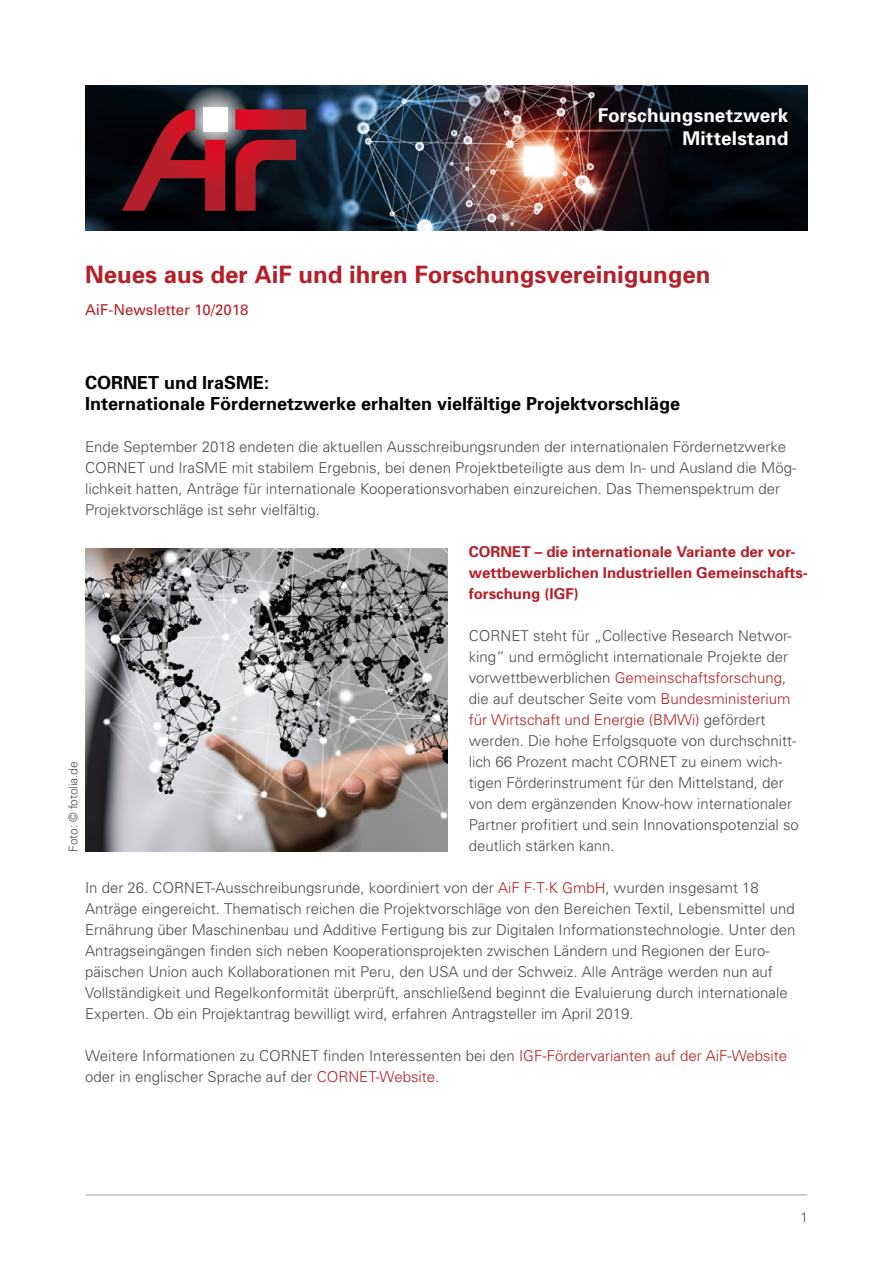
<style>
.page{position:relative;width:893px;height:1263px;background:#fff}
.page>*{position:absolute;margin:0;border:0;box-sizing:border-box;transform-origin:0 0}
.Einf__Abs{font:700 24px "Univers";color:#b61f29}
.t1{font:700 18.9px/22.8px "Univers";letter-spacing:.01em;color:#fff;text-align:right}
.t2{font:700 18px/21px "Univers";color:#000}
.t3{font:300 15px/21px "Univers";color:#4a4a49}
.t4{font:700 15px/21px "Univers";color:#b61f29}
.Einf__Abs-2{font:15px "Univers";color:#b61f29}
.Einf__Abs-3{font:300 13.5px "Univers";color:#4a4a49}
.Einf__Abs-4{font:300 12px "Univers";letter-spacing:-.015em;color:#4a4a49}
.s1{color:#b61f29}
</style>
<div class="page">
<img style="left:85px;top:85px;width:723px;height:146px">
<svg style="left:181px;top:85px;width:68px;height:69px"></svg>
<div style="left:203px;top:108px;width:24px;height:24px;background:#fff"></div>
<svg style="left:122px;top:109px;width:184px;height:102px;background:#632029"></svg>
<hr style="left:86px;top:1194px;width:721px;height:1px;background:#9d9d9c">
<img style="left:86px;top:549px;width:362px;height:302px">
<p class="t1" style="left:598px;top:104px;width:192px">Forschungsnetzwerk<br>Mittelstand</p>
<p class="Einf__Abs" style="left:85px;top:260px;width:627px">Neues aus der AiF und ihren Forschungsvereinigungen</p>
<p class="Einf__Abs-2" style="left:85px;top:301px;width:165px">AiF-Newsletter 10/2018</p>
<p class="t2" style="left:85px;top:372px;width:597px">CORNET und IraSME:<br>Internationale Fördernetzwerke erhalten vielfältige Projektvorschläge</p>
<p class="t3" style="left:85px;top:436px;width:713px">Ende September 2018 endeten die aktuellen Ausschreibungsrunden der internationalen Fördernetzwerke CORNET und IraSME mit stabilem Ergebnis, bei denen Projektbeteiligte aus dem In- und Ausland die Mög&shy;lichkeit hatten, Anträge für internationale Kooperationsvorhaben einzureichen. Das Themenspektrum der Projektvorschläge ist sehr vielfältig.</p>
<p class="t4" style="left:469px;top:541px;width:341px">CORNET – die internationale Variante der vor&shy;wettbewerblichen Industriellen Gemeinschafts&shy;forschung (IGF)</p>
<p class="t3" style="left:469px;top:625px;width:332px">CORNET steht für „Collective Research Networ&shy;king“ und ermöglicht internationale Projekte der vorwettbewerblichen <span class="s1">Gemeinschaftsforschung</span>, die auf deutscher Seite vom <span class="s1">Bundesministerium für Wirtschaft und Energie (BMWi)</span> gefördert werden. Die hohe Erfolgsquote von durchschnitt&shy;lich 66 Prozent macht CORNET zu einem wich&shy;tigen Förderinstrument für den Mittelstand, der von dem ergänzenden Know-how internationaler Partner profitiert und sein Innovationspotenzial so deutlich stärken kann.</p>
<p class="t3" style="left:85px;top:877px;width:712px">In der 26. CORNET-Ausschreibungsrunde, koordiniert von der <span class="s1">AiF F·T·K GmbH</span>, wurden insgesamt 18<br>Anträge eingereicht. Thematisch reichen die Projektvorschläge von den Bereichen Textil, Lebensmittel und Ernährung über Maschinenbau und Additive Fertigung bis zur Digitalen Informationstechnologie. Unter den Antragseingängen finden sich neben Kooperationsprojekten zwischen Ländern und Regionen der Euro&shy;päischen Union auch Kollaborationen mit Peru, den USA und der Schweiz. Alle Anträge werden nun auf Vollständigkeit und Regelkonformität überprüft, anschließend beginnt die Evaluierung durch internationale Experten. Ob ein Projektantrag bewilligt wird, erfahren Antragsteller im April 2019.</p>
<p class="t3" style="left:85px;top:1045px;width:704px">Weitere Informationen zu CORNET finden Interessenten bei den <span class="s1">IGF-Fördervarianten auf der AiF-Website </span>oder in englischer Sprache auf der <span class="s1">CORNET-Website</span>.</p>
<p class="Einf__Abs-4" style="left:66px;top:851px;width:91px;rotate:-90deg">Foto: © fotolia.de</p>
<p class="Einf__Abs-3" style="left:800px;top:1209px;width:9px">1</p>
</div>
